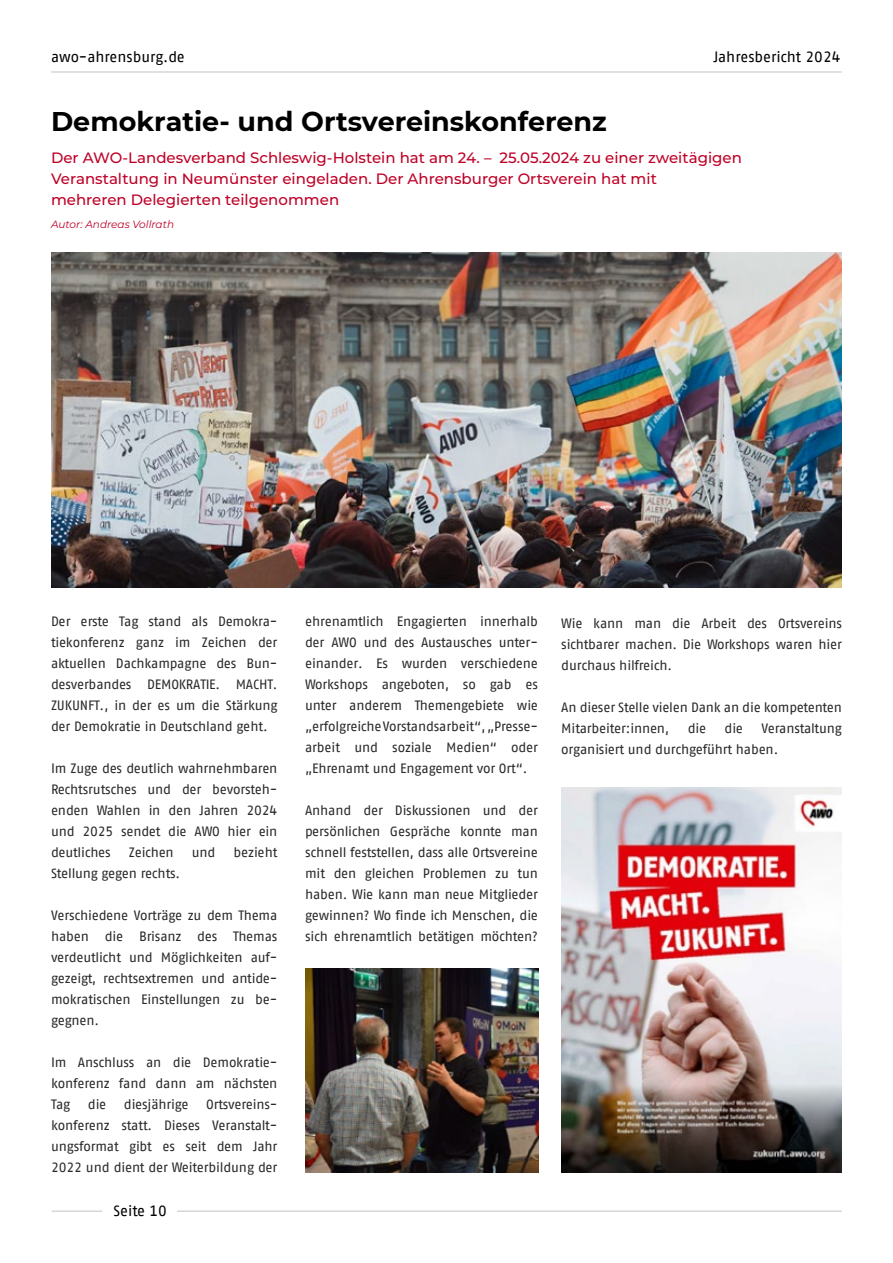
<style>
.page{position:relative;width:893px;height:1263px;background:#fff}
.page>*{position:absolute;margin:0;border:0;box-sizing:border-box;transform-origin:0 0}
.t1{font:700 27px "Montserrat";color:#000}
.t2{font:500 15px/21px "Montserrat";color:#be0027}
.t3{font:15px "AWO Fago Office";color:#000}
.t4{font:13.5px/21px "AWO Fago Office";letter-spacing:-.01em;color:#292929;text-align:justify}
.t5{font:italic 10.5px "Montserrat";color:#be0027}
</style>
<div class="page">
<hr style="left:177px;top:1210px;width:665px;height:2px;background:#d6d6d6">
<hr style="left:52px;top:1210px;width:50px;height:2px;background:#d6d6d6">
<img style="left:51px;top:253px;width:791px;height:335px">
<img style="left:562px;top:787px;width:280px;height:385px">
<img style="left:305px;top:968px;width:234px;height:204px">
<hr style="left:51px;top:71px;width:791px;height:2px;background:#d6d6d6">
<p class="t3" style="left:51px;top:48px;width:135px">awo-ahrensburg.de</p>
<p class="t3" style="left:713px;top:48px;width:129px">Jahresbericht 2024</p>
<h1 class="t1" style="left:51px;top:102px;width:557px">Demokratie- und Ortsvereinskonferenz</h1>
<p class="t2" style="left:51px;top:147px;width:692px">Der AWO-Landesverband Schleswig-Holstein hat am 24. – 25.05.2024 zu einer zweitägigen<br>Veranstaltung in Neumünster eingeladen. Der Ahrensburger Ortsverein hat mit<br>mehreren Delegierten teilgenommen</p>
<p class="t5" style="left:51px;top:217px;width:125px">Autor: Andreas Vollrath</p>
<p class="t4" style="left:51px;top:611px;width:228px">Der erste Tag stand als Demokra&shy;tiekonferenz ganz im Zeichen der aktuellen Dachkampagne des Bun&shy;desverbandes DEMOKRATIE. MACHT.<br>ZUKUNFT., in der es um die Stärkung der Demokratie in Deutschland geht.</p>
<p class="t4" style="left:51px;top:758px;width:228px">Im Zuge des deutlich wahrnehmbaren Rechtsrutsches und der bevorsteh&shy;enden Wahlen in den Jahren 2024 und 2025 sendet die AWO hier ein deutliches</p>
<p class="t4" style="left:129px;top:842px;width:46px">Zeichen</p>
<p class="t4" style="left:192px;top:842px;width:25px">und</p>
<p class="t4" style="left:234px;top:842px;width:45px">bezieht</p>
<p class="t4" style="left:51px;top:863px;width:131px">Stellung gegen rechts.</p>
<p class="t4" style="left:51px;top:905px;width:228px">Verschiedene Vorträge zu dem Thema haben die Brisanz des Themas verdeutlicht und Möglichkeiten auf&shy;gezeigt, rechtsextremen und antide&shy;mokratischen Einstellungen zu be&shy;gegnen.</p>
<p class="t4" style="left:51px;top:1052px;width:228px">Im Anschluss an die Demokratie&shy;konferenz fand dann am nächsten Tag</p>
<p class="t4" style="left:51px;top:1094px;width:228px;text-indent:155px">Ortsvereins&shy;konferenz statt. Dieses Veranstalt&shy;ungsformat gibt es seit dem Jahr 2022 und dient der Weiterbildung der</p>
<p class="t4" style="left:88px;top:1094px;width:20px">die</p>
<p class="t4" style="left:124px;top:1094px;width:66px">diesjährige</p>
<p class="t3" style="left:113px;top:1202px;width:55px">Seite 10</p>
<p class="t4" style="left:305px;top:611px;width:234px">ehrenamtlich Engagierten innerhalb der AWO und des Austausches unter&shy;einander. Es wurden verschiedene Workshops angeboten, so gab es unter anderem Themengebiete wie „erfolgreiche Vorstandsarbeit“, „Presse&shy;arbeit und soziale Medien“ oder „Ehrenamt und Engagement vor Ort“.</p>
<p class="t4" style="left:305px;top:800px;width:234px">Anhand der Diskussionen und der persönlichen Gespräche konnte man schnell feststellen, dass alle Ortsvereine mit den gleichen Problemen zu tun haben. Wie kann man neue Mitglieder gewinnen? Wo finde ich Menschen, die sich ehrenamtlich betätigen möchten?</p>
<p class="t4" style="left:561px;top:613px;width:282px">Wie kann man die Arbeit des Ortsvereins sichtbarer machen. Die Workshops waren hier durchaus hilfreich.</p>
<p class="t4" style="left:561px;top:697px;width:282px">An dieser Stelle vielen Dank an die kompetenten<br>Mitarbeiter:innen,</p>
<p class="t4" style="left:688px;top:718px;width:20px">die</p>
<p class="t4" style="left:724px;top:718px;width:20px">die</p>
<p class="t4" style="left:561px;top:718px;width:282px;text-indent:200px">Veranstaltung organisiert und durchgeführt haben.</p>
</div>
